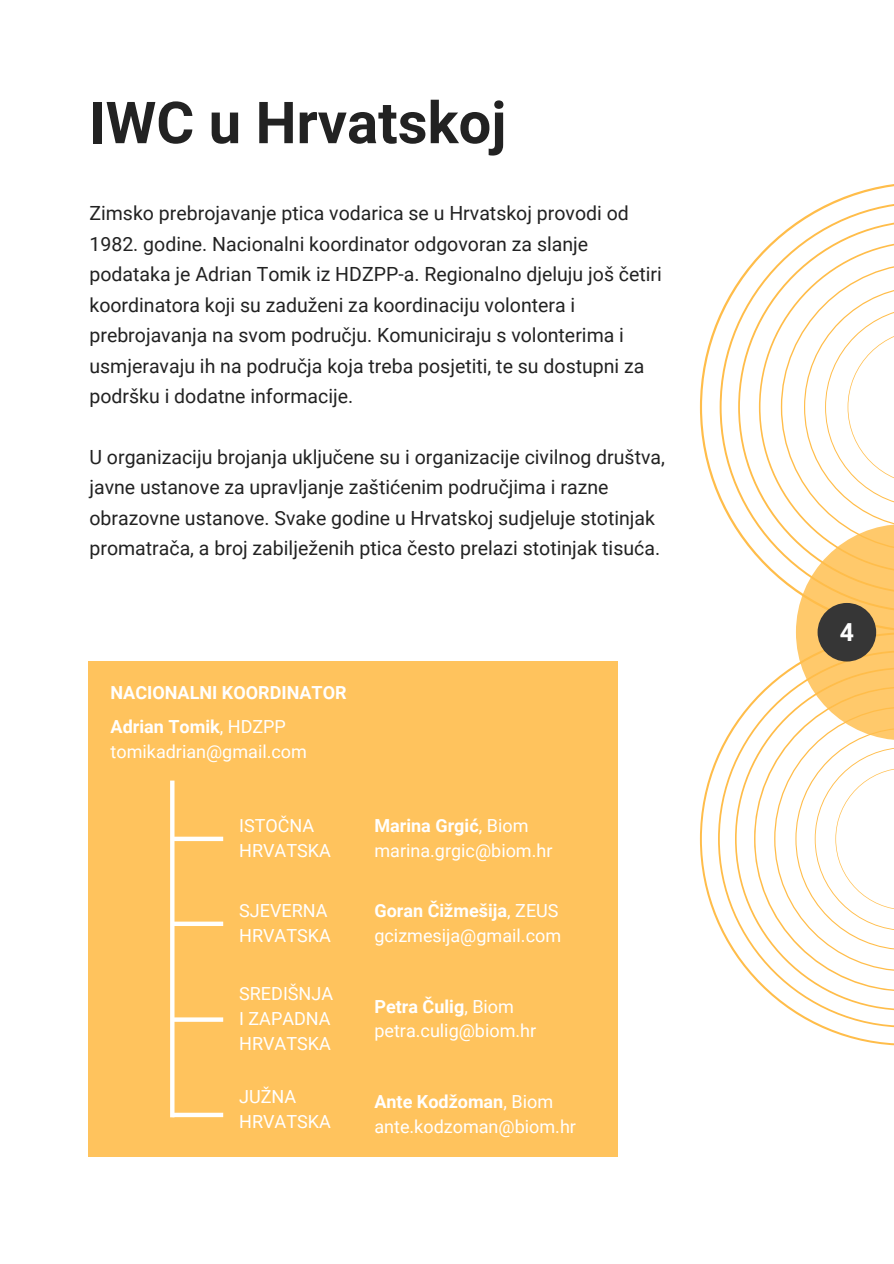
<style>
.page{position:relative;width:894px;height:1264px;background:#fff}
.page>*{position:absolute;margin:0;border:0;box-sizing:border-box;transform-origin:0 0}
.t1{font:700 57.9px "Roboto";color:#222}
.t2{font:700 24.9px "Roboto";color:#fff}
.t3{font:19.5px/30.5px "Roboto";color:#222}
.t4{font:18px "Roboto";color:#fff}
.t5{font:700 18px "Roboto";color:#fff}
.s1{font-weight:400}
</style>
<div class="page">
<svg style="left:699px;top:756px;width:194px;height:289px"></svg>
<svg style="left:717px;top:701px;width:176px;height:326px"></svg>
<svg style="left:699px;top:184px;width:194px;height:314px"></svg>
<svg style="left:719px;top:201px;width:174px;height:352px"></svg>
<svg style="left:753px;top:241px;width:140px;height:750px"></svg>
<div style="left:817px;top:603px;width:58px;height:58px;background:#363636;border-radius:50%"></div>
<div style="left:89px;top:661px;width:529px;height:496px;background:#ffc35d"></div>
<svg style="left:170px;top:780px;width:53px;height:337px"></svg>
<p class="t1" style="left:89px;top:89px;width:419px">IWC u Hrvatskoj</p>
<p class="t3" style="left:89px;top:198px;width:574px">Zimsko prebrojavanje ptica vodarica se u Hrvatskoj provodi od 1982. godine. Nacionalni koordinator odgovoran za slanje podataka je Adrian Tomik iz HDZPP-a. Regionalno djeluju još četiri koordinatora koji su zaduženi za koordinaciju volontera i prebrojavanja na svom području. Komuniciraju s volonterima i usmjeravaju ih na područja koja treba posjetiti, te su dostupni za podršku i dodatne informacije.</p>
<p class="t3" style="left:89px;top:442px;width:577px">U organizaciju brojanja uključene su i organizacije civilnog društva, javne ustanove za upravljanje zaštićenim područjima i razne obrazovne ustanove. Svake godine u Hrvatskoj sudjeluje stotinjak promatrača, a broj zabilježenih ptica često prelazi stotinjak tisuća.</p>
<p class="t5" style="left:110px;top:682px;width:237px">NACIONALNI KOORDINATOR</p>
<p class="t5" style="left:110px;top:716px;width:177px">Adrian Tomik<span class="s1">, HDZPP</span></p>
<p class="t4" style="left:110px;top:741px;width:198px">tomikadrian@gmail.com</p>
<p class="t4" style="left:239px;top:815px;width:76px">ISTOČNA</p>
<p class="t4" style="left:239px;top:840px;width:93px">HRVATSKA</p>
<p class="t4" style="left:239px;top:900px;width:90px">SJEVERNA</p>
<p class="t4" style="left:239px;top:925px;width:93px">HRVATSKA</p>
<p class="t4" style="left:239px;top:983px;width:95px">SREDIŠNJA</p>
<p class="t4" style="left:239px;top:1008px;width:93px">I ZAPADNA</p>
<p class="t4" style="left:239px;top:1033px;width:93px">HRVATSKA</p>
<p class="t4" style="left:239px;top:1086px;width:58px">JUŽNA</p>
<p class="t4" style="left:239px;top:1111px;width:93px">HRVATSKA</p>
<p class="t5" style="left:374px;top:815px;width:155px">Marina Grgić<span class="s1">, Biom</span></p>
<p class="t4" style="left:374px;top:840px;width:179px">marina.grgic@biom.hr</p>
<p class="t5" style="left:374px;top:900px;width:186px">Goran Čižmešija<span class="s1">, ZEUS</span></p>
<p class="t4" style="left:374px;top:925px;width:188px">gcizmesija@gmail.com</p>
<p class="t5" style="left:374px;top:996px;width:141px">Petra Čulig<span class="s1">, Biom</span></p>
<p class="t4" style="left:374px;top:1020px;width:163px">petra.culig@biom.hr</p>
<p class="t5" style="left:374px;top:1091px;width:180px">Ante Kodžoman<span class="s1">, Biom</span></p>
<p class="t4" style="left:374px;top:1116px;width:203px">ante.kodzoman@biom.hr</p>
<p class="t2" style="left:839px;top:617px;width:16px">4</p>
</div>
